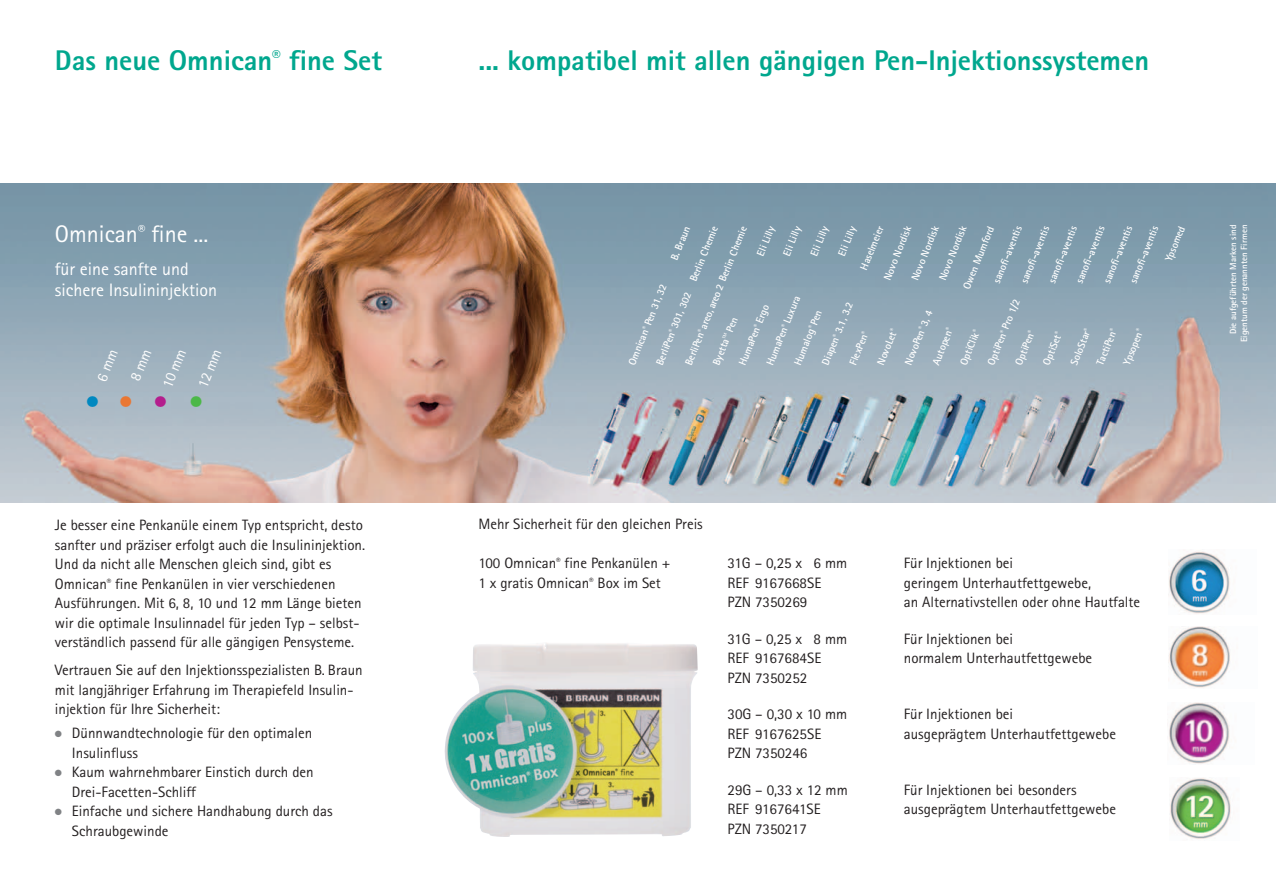
<style>
.page{position:relative;width:1276px;height:893px;background:#fff}
.page>*{position:absolute;margin:0;border:0;box-sizing:border-box;transform-origin:0 0}
.t1{font:800 28.5px "Rotis Sans Serif";color:#00a78e}
.t2{font:24px "Rotis Sans Serif";color:#fff}
.t3{font:18px/21.6px "Rotis Sans Serif";color:#fff}
.t4{font:15px/19.5px "Rotis Sans Serif";color:#231f20}
.t5{font:15px "Rotis Sans Serif";color:#fff}
.t6{font:700 10.5px "Rotis Sans Serif";color:#fff}
.t7{font:700 9px/11.2px "Rotis Sans Serif";color:#fff;text-align:right}
.s1{color:#0088c0}
.s2{color:#e97733}
.s3{color:#b41e8d}
.s4{color:#4cb848}
.s5{color:#808285}
</style>
<div class="page">
<img style="left:0;top:184px;width:1276px;height:319px">
<img style="left:444px;top:643px;width:254px;height:194px">
<img style="left:1168px;top:551px;width:62px;height:63px">
<img style="left:1168px;top:627px;width:62px;height:61px">
<img style="left:1169px;top:703px;width:61px;height:61px">
<img style="left:1170px;top:778px;width:61px;height:61px">
<svg style="left:722px;top:318px;width:16px;height:21px"></svg>
<h1 class="t1" style="left:55px;top:50px;width:328px">Das neue Omnican<sup>®</sup> fine Set</h1>
<h2 class="t2" style="left:55px;top:225px;width:155px">Omnican<sup>®</sup> fine ...</h2>
<p class="t3" style="left:55px;top:259px;width:164px">für eine sanfte und sichere Insulininjektion</p>
<p class="t5" style="left:85px;top:405px;width:63px;rotate:-68deg"><span class="s1">●</span> 6mm</p>
<p class="t5" style="left:119px;top:405px;width:63px;rotate:-68deg"><span class="s2">●</span> 8mm</p>
<p class="t5" style="left:154px;top:405px;width:63px;rotate:-68deg"><span class="s3">●</span> 10mm</p>
<p class="t5" style="left:189px;top:405px;width:64px;rotate:-68deg"><span class="s4">●</span> 12mm</p>
<p class="t4" style="left:55px;top:517px;width:312px">Je besser eine Penkanüle einem Typ entspricht, desto sanfter und präziser erfolgt auch die Insulininjektion.<br>Und da nicht alle Menschen gleich sind, gibt es Omnican<sup>®</sup> fine Penkanülen in vier verschiedenen Ausführungen. Mit 6, 8, 10 und 12 mm Länge bieten wir die optimale Insulinnadel für jeden Typ – selbst&shy;verständlich passend für alle gängigen Pensysteme.</p>
<p class="t4" style="left:55px;top:662px;width:309px">Vertrauen Sie auf den Injektionsspezialisten B. Braun mit langjähriger Erfahrung im Therapiefeld Insulin&shy;injektion für Ihre Sicherheit:</p>
<p class="t4" style="left:72px;top:725px;width:242px;text-indent:-17px"><span class="s5">●</span> Dünnwandtechnologie für den optimalen<br>Insulinfluss</p>
<p class="t4" style="left:72px;top:764px;width:243px;text-indent:-17px"><span class="s5">●</span> Kaum wahrnehmbarer Einstich durch den<br>Drei-Facetten-Schliff</p>
<p class="t4" style="left:72px;top:803px;width:262px;text-indent:-17px"><span class="s5">●</span> Einfache und sichere Handhabung durch das<br>Schraubgewinde</p>
<h1 class="t1" style="left:478px;top:50px;width:672px">... kompatibel mit allen gängigen Pen-Injektionssystemen</h1>
<p class="t6" style="left:883px;top:278px;width:59px;rotate:-68deg">Novo Nordisk</p>
<p class="t6" style="left:911px;top:278px;width:59px;rotate:-68deg">Novo Nordisk</p>
<p class="t6" style="left:904px;top:363px;width:60px;rotate:-68deg">NovoPen<sup>®</sup> 3, 4</p>
<p class="t6" style="left:938px;top:278px;width:59px;rotate:-68deg">Novo Nordisk</p>
<p class="t6" style="left:1164px;top:260px;width:39px;rotate:-68deg">Ypsomed</p>
<p class="t7" style="left:1228px;top:342px;width:119px;rotate:-90deg">Die aufgeführten Marken sind<br>Eigentum der genannten Firmen</p>
<p class="t6" style="left:962px;top:287px;width:68px;rotate:-68deg">Owen Mumford</p>
<p class="t6" style="left:959px;top:363px;width:39px;rotate:-68deg">OptiClik<sup>®</sup></p>
<p class="t6" style="left:756px;top:254px;width:33px;rotate:-68deg">Eli Lilly</p>
<p class="t6" style="left:782px;top:254px;width:33px;rotate:-68deg">Eli Lilly</p>
<p class="t6" style="left:810px;top:254px;width:33px;rotate:-68deg">Eli Lilly</p>
<p class="t6" style="left:838px;top:254px;width:33px;rotate:-68deg">Eli Lilly</p>
<p class="t6" style="left:860px;top:268px;width:48px;rotate:-68deg">Haselmeier</p>
<p class="t6" style="left:992px;top:281px;width:62px;rotate:-68deg">sanofi-aventis</p>
<p class="t6" style="left:987px;top:363px;width:71px;rotate:-68deg">OptiPen<sup>®</sup> Pro 1/2</p>
<p class="t6" style="left:1020px;top:281px;width:62px;rotate:-68deg">sanofi-aventis</p>
<p class="t6" style="left:1048px;top:281px;width:62px;rotate:-68deg">sanofi-aventis</p>
<p class="t6" style="left:1075px;top:281px;width:62px;rotate:-68deg">sanofi-aventis</p>
<p class="t6" style="left:1103px;top:281px;width:62px;rotate:-68deg">sanofi-aventis</p>
<p class="t6" style="left:1129px;top:281px;width:62px;rotate:-68deg">sanofi-aventis</p>
<p class="t6" style="left:656px;top:363px;width:150px;rotate:-68deg">BerliPen<sup>®</sup> 301, 302 Berlin Chemie</p>
<p class="t6" style="left:685px;top:363px;width:150px;rotate:-68deg">BerliPen<sup>®</sup> areo, areo 2 Berlin Chemie</p>
<p class="t6" style="left:670px;top:258px;width:37px;rotate:-68deg">B. Braun</p>
<p class="t6" style="left:628px;top:363px;width:88px;rotate:-68deg">Omnican<sup>®</sup> Pen 31, 32</p>
<p class="t6" style="left:766px;top:363px;width:75px;rotate:-68deg">HumaPen<sup>®</sup> Luxura</p>
<p class="t6" style="left:821px;top:363px;width:69px;rotate:-68deg">Diapen<sup>®</sup> 3.1, 3.2</p>
<p class="t6" style="left:738px;top:363px;width:66px;rotate:-68deg">HumaPen<sup>®</sup> Ergo</p>
<p class="t6" style="left:794px;top:363px;width:60px;rotate:-68deg">Humalog<sup>®</sup> Pen</p>
<p class="t6" style="left:932px;top:363px;width:41px;rotate:-68deg">Autopen<sup>®</sup></p>
<p class="t6" style="left:1070px;top:363px;width:40px;rotate:-68deg">SoloStar<sup>®</sup></p>
<p class="t6" style="left:1096px;top:363px;width:40px;rotate:-68deg">TactiPen<sup>®</sup></p>
<p class="t6" style="left:876px;top:363px;width:40px;rotate:-68deg">NovoLet<sup>®</sup></p>
<p class="t6" style="left:1122px;top:363px;width:39px;rotate:-68deg">Ypsopen<sup>®</sup></p>
<p class="t6" style="left:1015px;top:363px;width:38px;rotate:-68deg">OptiPen<sup>®</sup></p>
<p class="t6" style="left:849px;top:363px;width:37px;rotate:-68deg">FlexPen<sup>®</sup></p>
<p class="t6" style="left:1042px;top:363px;width:37px;rotate:-68deg">OptiSet<sup>®</sup></p>
<p class="t6" style="left:712px;top:363px;width:29px;rotate:-68deg">Byetta</p>
<p class="t4" style="left:478px;top:516px;width:226px">Mehr Sicherheit für den gleichen Preis</p>
<p class="t4" style="left:478px;top:555px;width:193px">100 Omnican<sup>®</sup> fine Penkanülen +<br>1 x gratis Omnican<sup>®</sup> Box im Set</p>
<p class="t4" style="left:727px;top:555px;width:121px">31G – 0,25 x 6 mm<br>REF 9167668SE<br>PZN 7350269</p>
<p class="t4" style="left:727px;top:630px;width:121px">31G – 0,25 x 8 mm<br>REF 9167684SE<br>PZN 7350252</p>
<p class="t4" style="left:727px;top:706px;width:121px">30G – 0,30 x 10 mm<br>REF 9167625SE<br>PZN 7350246</p>
<p class="t4" style="left:727px;top:781px;width:122px">29G – 0,33 x 12 mm<br>REF 9167641SE<br>PZN 7350217</p>
<p class="t4" style="left:904px;top:555px;width:238px">Für Injektionen bei<br>geringem Unterhautfettgewebe,<br>an Alternativstellen oder ohne Hautfalte</p>
<p class="t4" style="left:904px;top:630px;width:190px">Für Injektionen bei<br>normalem Unterhautfettgewebe</p>
<p class="t4" style="left:904px;top:706px;width:214px">Für Injektionen bei<br>ausgeprägtem Unterhautfettgewebe</p>
<p class="t4" style="left:904px;top:781px;width:214px">Für Injektionen bei besonders ausgeprägtem Unterhautfettgewebe</p>
</div>
